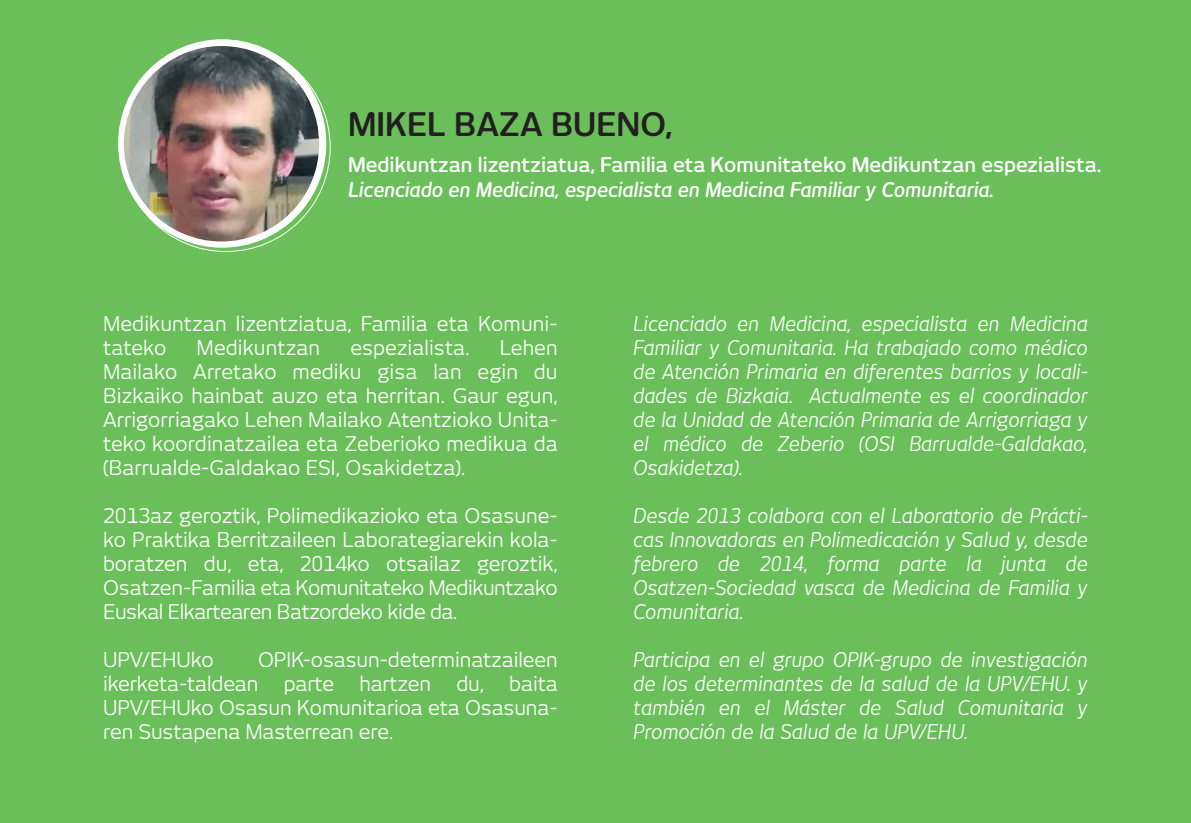
<style>
.page{position:relative;width:1191px;height:823px;background:#fff}
.page>*{position:absolute;margin:0;border:0;box-sizing:border-box;transform-origin:0 0}
.t1{font:600 32px "New June";color:#231f20}
.t2{font:20px/24px "New June";letter-spacing:-.005em;color:#fff;text-align:justify}
.t3{font:italic 20px/24px "New June";letter-spacing:-.015em;color:#fff;text-align:justify}
.t4{font:600 20px "New June";color:#fff}
.t5{font:italic 600 20px "New June";letter-spacing:-.01em;color:#fff}
</style>
<div class="page">
<div style="left:0;top:0;width:1191px;height:822px;background:#6abf5a"></div>
<div style="left:118px;top:39px;width:208px;height:208px;background:#fff;border-radius:50%"></div>
<img style="left:124px;top:46px;width:195px;height:195px;border-radius:98px">
<h1 class="t1" style="left:348px;top:105px;width:326px">MIKEL BAZA BUENO,</h1>
<p class="t4" style="left:348px;top:153px;width:754px">Medikuntzan lizentziatua, Familia eta Komunitateko Medikuntzan espezialista.</p>
<p class="t5" style="left:348px;top:177px;width:647px">Licenciado en Medicina, especialista en Medicina Familiar y Comunitaria.</p>
<p class="t2" style="left:103px;top:311px;width:456px">Medikuntzan lizentziatua, Familia eta Komuni&shy;tateko</p>
<p class="t2" style="left:103px;top:335px;width:456px;text-indent:396px">Lehen Mailako Arretako mediku gisa lan egin du Bizkaiko hainbat auzo eta herritan. Gaur egun, Arrigorriagako Lehen Mailako Atentzioko Unita&shy;teko koordinatzailea eta Zeberioko medikua da (Barrualde-Galdakao ESI, Osakidetza).</p>
<p class="t2" style="left:103px;top:503px;width:456px">2013az geroztik, Polimedikazioko eta Osasune&shy;ko Praktika Berritzaileen Laborategiarekin kola&shy;boratzen du, eta, 2014ko otsailaz geroztik, Osatzen-Familia eta Komunitateko Medikuntzako Euskal Elkartearen Batzordeko kide da.</p>
<p class="t2" style="left:103px;top:647px;width:112px">UPV/EHUko</p>
<p class="t2" style="left:197px;top:335px;width:125px">Medikuntzan</p>
<p class="t2" style="left:350px;top:335px;width:121px">espezialista.</p>
<p class="t2" style="left:103px;top:647px;width:456px;text-indent:155px">OPIK-osasun-determinatzaileen ikerketa-taldean</p>
<p class="t2" style="left:103px;top:671px;width:456px;text-indent:406px">baita UPV/EHUko Osasun Komunitarioa eta Osasuna&shy;ren Sustapena Masterrean ere.</p>
<p class="t2" style="left:284px;top:671px;width:52px">parte</p>
<p class="t2" style="left:359px;top:671px;width:73px">hartzen</p>
<p class="t2" style="left:456px;top:671px;width:29px">du,</p>
<p class="t3" style="left:633px;top:311px;width:456px">Licenciado en Medicina, especialista en Medicina Familiar y Comunitaria. Ha trabajado como médico de Atención Primaria en diferentes barrios y locali&shy;dades de Bizkaia. Actualmente es el coordinador de la Unidad de Atención Primaria de Arrigorriaga y el médico de Zeberio (OSI Barrualde-Galdakao, Osakidetza).</p>
<p class="t3" style="left:633px;top:503px;width:456px">Desde 2013 colabora con el Laboratorio de Prácti&shy;cas Innovadoras en Polimedicación y Salud y, desde febrero de 2014, forma parte la junta de Osatzen-Sociedad vasca de Medicina de Familia y Comunitaria.</p>
<p class="t3" style="left:633px;top:647px;width:456px">Participa en el grupo OPIK-grupo de investigación de los determinantes de la salud de la UPV/EHU. y también en el Máster de Salud Comunitaria y Promoción de la Salud de la UPV/EHU.</p>
</div>
